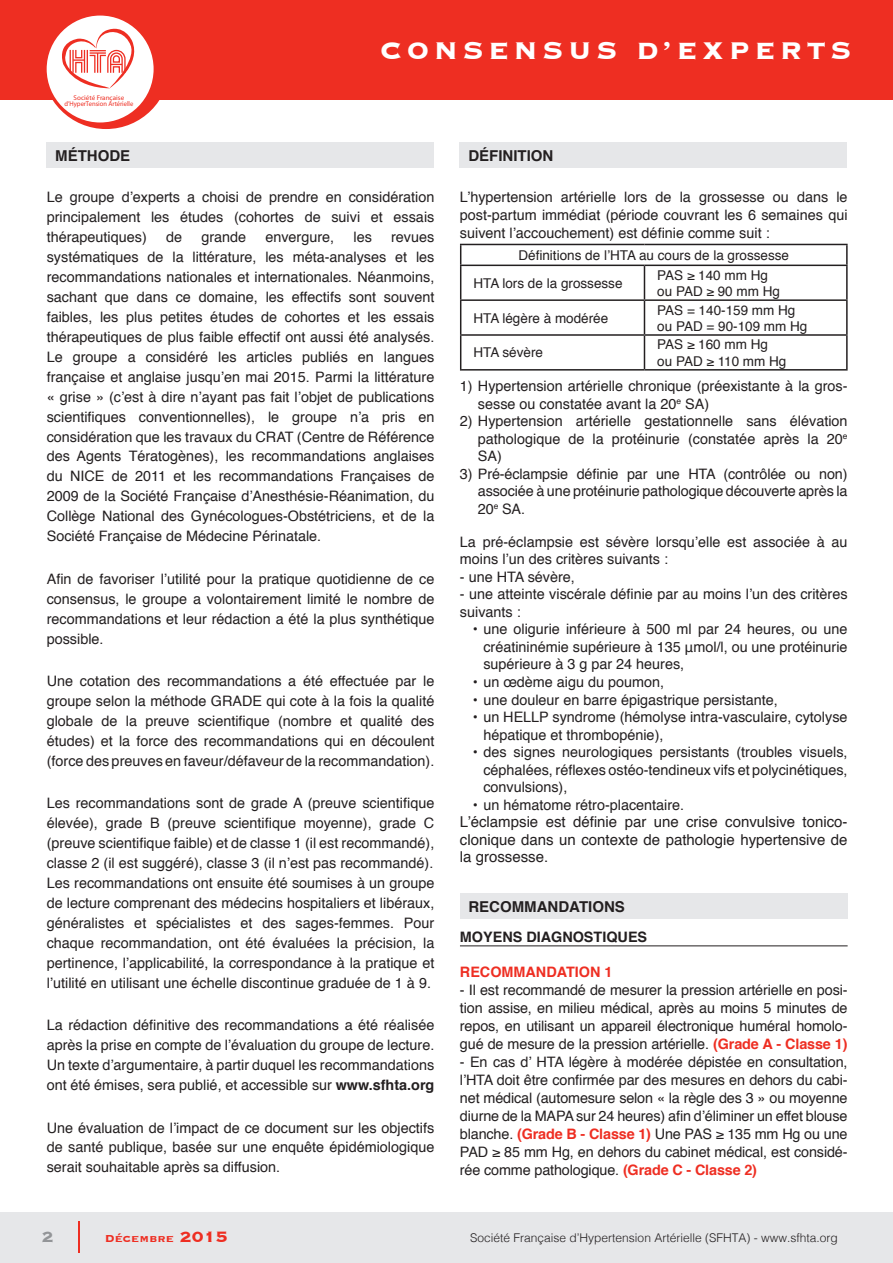
<style>
.page{position:relative;width:893px;height:1263px;background:#fff}
.page>*{position:absolute;margin:0;border:0;box-sizing:border-box;transform-origin:0 0}
.t1{font:700 31.35px "Copperplate";letter-spacing:.15em;color:#fff}
.t2{font:700 19.5px "Copperplate";color:#939598}
.t3{font:15px/17.5px "Helvetica";color:#231f20;text-align:justify}
.t4{font:700 15px "Helvetica";color:#231f20}
.t5{font:14.4px/20px "Helvetica";color:#231f20;text-align:justify}
.t6{font:700 14.4px "Helvetica";color:#231f20}
.t7{font:700 14.4px "Helvetica";color:#ee2e22}
.t8{font:13.5px/16.2px "Helvetica";color:#231f20}
.t9{font:700 13.5px "Copperplate";color:#ee2e22}
.t10{font:300 12px "Helvetica";color:#231f20}
.t11{font:700 6.9px/6.6px "Bliss";color:#ee2e22;text-align:center}
.s1{font-weight:700}
.s2{font-weight:700;color:#ee2e22}
.s3{font-size:19.5px}
</style>
<div class="page">
<div style="left:0;top:1212px;width:893px;height:51px;background:#e6e7e9"></div>
<hr style="left:78px;top:1221px;width:2px;height:32px;background:#ee2e22">
<div style="left:46px;top:142px;width:388px;height:26px;background:#e6e7e9"></div>
<div style="left:460px;top:142px;width:387px;height:26px;background:#e6e7e9"></div>
<div style="left:460px;top:893px;width:387px;height:25px;background:#e6e7e9"></div>
<div style="left:0;top:0;width:893px;height:100px;background:#ee2e22"></div>
<div style="left:42px;top:2px;width:128px;height:127px;background:#ee2e22;border-radius:50%"></div>
<div style="left:47px;top:16px;width:107px;height:106px;background:#fff;border-radius:50%"></div>
<svg style="left:57px;top:23px;width:86px;height:65px"></svg>
<hr style="left:460px;top:945px;width:388px;height:1px;background:#231f20">
<hr style="left:460px;top:244px;width:184px;height:1px;background:#231f20">
<svg style="left:460px;top:245px;width:1px;height:20px"></svg>
<hr style="left:644px;top:244px;width:204px;height:1px;background:#231f20">
<hr style="left:846px;top:245px;width:2px;height:20px;background:#231f20">
<hr style="left:644px;top:266px;width:1px;height:33px;background:#231f20">
<hr style="left:460px;top:299px;width:184px;height:2px;background:#231f20">
<hr style="left:644px;top:299px;width:204px;height:2px;background:#231f20">
<hr style="left:644px;top:301px;width:1px;height:33px;background:#231f20">
<hr style="left:460px;top:334px;width:184px;height:2px;background:#231f20">
<hr style="left:644px;top:334px;width:204px;height:2px;background:#231f20">
<hr style="left:644px;top:336px;width:1px;height:33px;background:#231f20">
<hr style="left:460px;top:265px;width:184px;height:1px;background:#231f20">
<hr style="left:460px;top:266px;width:1px;height:33px;background:#231f20">
<hr style="left:644px;top:265px;width:204px;height:1px;background:#231f20">
<hr style="left:846px;top:266px;width:2px;height:33px;background:#231f20">
<hr style="left:460px;top:301px;width:1px;height:33px;background:#231f20">
<hr style="left:846px;top:301px;width:2px;height:33px;background:#231f20">
<hr style="left:460px;top:336px;width:1px;height:33px;background:#231f20">
<hr style="left:846px;top:336px;width:2px;height:33px;background:#231f20">
<hr style="left:460px;top:369px;width:184px;height:2px;background:#231f20">
<hr style="left:644px;top:369px;width:204px;height:2px;background:#231f20">
<h1 class="t1" style="left:380px;top:30px;width:473px">CONSENSUS D’EXPERTS</h1>
<p class="t11" style="left:64px;top:94px;width:70px">Société Française d’HyperTension Artérielle</p>
<p class="t4" style="left:55px;top:144px;width:77px">MÉTHODE</p>
<p class="t5" style="left:47px;top:188px;width:389px">Le groupe d’experts a choisi de prendre en considération principalement les études (cohortes de suivi et essais thérapeutiques)</p>
<p class="t5" style="left:166px;top:227px;width:18px">de</p>
<p class="t5" style="left:201px;top:227px;width:46px">grande</p>
<p class="t5" style="left:265px;top:227px;width:70px">envergure,</p>
<p class="t5" style="left:353px;top:227px;width:20px">les</p>
<p class="t5" style="left:47px;top:227px;width:389px;text-indent:344px">revues systématiques de la littérature, les méta-analyses et les recommandations nationales et internationales. Néanmoins, sachant que dans ce domaine, les effectifs sont souvent faibles, les plus petites études de cohortes et les essais thérapeutiques de plus faible effectif ont aussi été analysés.<br>Le groupe a considéré les articles publiés en langues française et anglaise jusqu’en mai 2015. Parmi la littérature « grise » (c’est à dire n’ayant pas fait l’objet de publications scientifiques conventionnelles), le groupe n’a pris en considération que les travaux du CRAT (Centre de Référence des Agents Tératogènes), les recommandations anglaises du NICE de 2011 et les recommandations Françaises de 2009 de la Société Française d’Anesthésie-Réanimation, du Collège National des Gynécologues-Obstétriciens, et de la Société Française de Médecine Périnatale.</p>
<p class="t5" style="left:47px;top:569px;width:389px">Afin de favoriser l’utilité pour la pratique quotidienne de ce consensus, le groupe a volontairement limité le nombre de recommandations et leur rédaction a été la plus synthétique possible.</p>
<p class="t5" style="left:47px;top:671px;width:389px">Une cotation des recommandations a été effectuée par le groupe selon la méthode GRADE qui cote à la fois la qualité globale de la preuve scientifique (nombre et qualité des études) et la force des recommandations qui en découlent (force des preuves en faveur/défaveur de la recommandation).</p>
<p class="t5" style="left:47px;top:794px;width:389px">Les recommandations sont de grade A (preuve scientifique élevée), grade B (preuve scientifique moyenne), grade C (preuve scientifique faible) et de classe 1 (il est recommandé), classe 2 (il est suggéré), classe 3 (il n’est pas recommandé).<br>Les recommandations ont ensuite été soumises à un groupe de lecture comprenant des médecins hospitaliers et libéraux, généralistes et spécialistes et des sages-femmes. Pour chaque recommandation, ont été évaluées la précision, la pertinence, l’applicabilité, la correspondance à la pratique et l’utilité en utilisant une échelle discontinue graduée de 1 à 9.</p>
<p class="t5" style="left:47px;top:1016px;width:389px">La rédaction définitive des recommandations a été réalisée après la prise en compte de l’évaluation du groupe de lecture.<br>Un texte d’argumentaire, à partir duquel les recommandations ont été émises, sera publié, et accessible sur <span class="s1">www.sfhta.org</span></p>
<p class="t5" style="left:47px;top:1118px;width:389px">Une évaluation de l’impact de ce document sur les objectifs de santé publique, basée sur une enquête épidémiologique serait souhaitable après sa diffusion.</p>
<p class="t4" style="left:468px;top:144px;width:87px">DÉFINITION</p>
<p class="t5" style="left:460px;top:188px;width:389px;line-height:18px">L’hypertension artérielle lors de la grossesse ou dans le post-partum immédiat (période couvrant les 6 semaines qui suivent l’accouchement) est définie comme suit :</p>
<p class="t8" style="left:473px;top:242px;width:317px;line-height:27.9px;text-indent:45px">Définitions de l’HTA au cours de la grossesse<br>HTA lors de la grossesse</p>
<p class="t8" style="left:657px;top:267px;width:124px">PAS ≥ 140 mm Hg ou PAD ≥ 90 mm Hg</p>
<p class="t8" style="left:473px;top:310px;width:136px">HTA légère à modérée</p>
<p class="t8" style="left:657px;top:302px;width:152px">PAS = 140-159 mm Hg ou PAD = 90-109 mm Hg</p>
<p class="t8" style="left:473px;top:345px;width:71px">HTA sévère</p>
<p class="t8" style="left:657px;top:337px;width:131px">PAS ≥ 160 mm Hg<br>ou PAD ≥ 110 mm Hg</p>
<p class="t5" style="left:478px;top:378px;width:371px;line-height:17.5px;text-indent:-18px">1) Hypertension artérielle chronique (préexistante à la gros&shy;sesse ou constatée avant la 20<sup>e</sup> SA)</p>
<p class="t5" style="left:478px;top:413px;width:371px;line-height:17.5px;text-indent:-18px">2) Hypertension artérielle gestationnelle sans élévation pathologique de la protéinurie (constatée après la 20<sup>e </sup>SA)</p>
<p class="t5" style="left:478px;top:465px;width:371px;line-height:17.5px;text-indent:-18px">3) Pré-éclampsie définie par une HTA (contrôlée ou non) associée à une protéinurie pathologique découverte après la 20<sup>e</sup> SA.</p>
<p class="t5" style="left:460px;top:533px;width:389px;line-height:17.5px">La pré-éclampsie est sévère lorsqu’elle est associée à au moins l’un des critères suivants :</p>
<p class="t5" style="left:460px;top:567px;width:116px">- une HTA sévère,</p>
<p class="t5" style="left:460px;top:586px;width:389px;line-height:17.5px">- une atteinte viscérale définie par au moins l’un des critères suivants :</p>
<p class="t5" style="left:483px;top:621px;width:366px;line-height:17.5px;text-indent:-11px">• une oligurie inférieure à 500 ml par 24 heures, ou une créatininémie supérieure à 135 μmol/l, ou une protéinurie supérieure à 3 g par 24 heures,</p>
<p class="t5" style="left:473px;top:672px;width:193px">• un œdème aigu du poumon,</p>
<p class="t5" style="left:473px;top:690px;width:307px">• une douleur en barre épigastrique persistante,</p>
<p class="t5" style="left:483px;top:709px;width:366px;line-height:17.5px;text-indent:-11px">• un HELLP syndrome (hémolyse intra-vasculaire, cytolyse hépatique et thrombopénie),</p>
<p class="t5" style="left:483px;top:744px;width:366px;line-height:17.5px;text-indent:-11px">• des signes neurologiques persistants (troubles visuels, céphalées, réflexes ostéo-tendineux vifs et polycinétiques, convulsions),</p>
<p class="t5" style="left:473px;top:795px;width:213px">• un hématome rétro-placentaire.</p>
<p class="t3" style="left:460px;top:814px;width:389px">L’éclampsie est définie par une crise convulsive tonico&shy;clonique dans un contexte de pathologie hypertensive de la grossesse.</p>
<p class="t4" style="left:468px;top:894px;width:158px">RECOMMANDATIONS</p>
<p class="t6" style="left:460px;top:925px;width:189px">MOYENS DIAGNOSTIQUES</p>
<p class="t7" style="left:460px;top:960px;width:154px">RECOMMANDATION 1</p>
<p class="t5" style="left:460px;top:981px;width:389px;line-height:18px">- Il est recommandé de mesurer la pression artérielle en posi&shy;tion assise, en milieu médical, après au moins 5 minutes de repos, en utilisant un appareil électronique huméral homolo&shy;gué de mesure de la pression artérielle. <span class="s2">(Grade A - Classe 1)</span></p>
<p class="t5" style="left:460px;top:1053px;width:389px;line-height:18px">- En cas d’ HTA légère à modérée dépistée en consultation, l’HTA doit être confirmée par des mesures en dehors du cabi&shy;net médical (automesure selon « la règle des 3 » ou moyenne diurne de la MAPA sur 24 heures) afin d’éliminer un effet blouse blanche. <span class="s2">(Grade B - Classe 1)</span> Une PAS ≥ 135 mm Hg ou une PAD ≥ 85 mm Hg, en dehors du cabinet médical, est considé&shy;rée comme pathologique. <span class="s2">(Grade C - Classe 2)</span></p>
<h2 class="t2" style="left:42px;top:1223px;width:13px">2</h2>
<p class="t9" style="left:105px;top:1229px;width:124px">Décembre <span class="s3">2015</span></p>
<p class="t10" style="left:470px;top:1227px;width:369px">Société Française d’Hypertension Artérielle (SFHTA) - www.sfhta.org</p>
</div>
